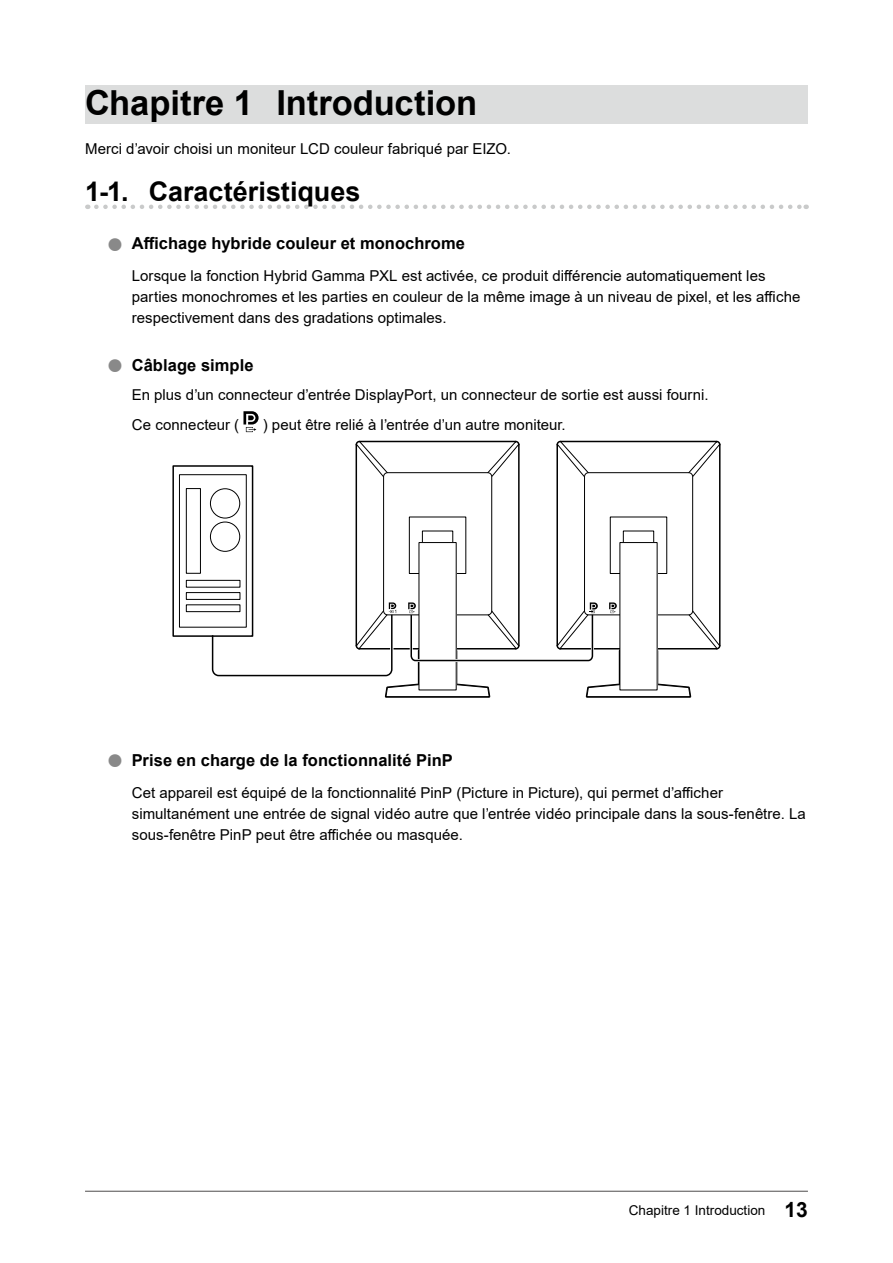
<style>
.page{position:relative;width:893px;height:1263px;background:#fff}
.page>*{position:absolute;margin:0;border:0;box-sizing:border-box;transform-origin:0 0}
.t1{font:700 34.5px "Arial";color:#000}
.t2{font:700 27px "Arial";color:#000}
.t3{font:700 16.5px "Arial";letter-spacing:.005em;color:#000}
.t4{font:15px/21px "Arial";color:#000}
.t5{font:13.5px "Arial";color:#000}
.s1{font-size:29.7px;color:#898989}
.s2{font-weight:700;font-size:21px}
</style>
<div class="page">
<hr style="left:85px;top:1191px;width:723px;height:1px;background:#595757">
<div style="left:85px;top:85px;width:723px;height:39px;background:#dcdddd"></div>
<svg style="left:96px;top:205px;width:711px;height:4px"></svg>
<svg style="left:243px;top:411px;width:16px;height:21px"></svg>
<div style="left:172px;top:465px;width:81px;height:172px;border:2px solid #000"></div>
<div style="left:210px;top:488px;width:30px;height:30px;border:1px solid #000;border-radius:50%"></div>
<div style="left:210px;top:522px;width:30px;height:30px;border:1px solid #000;border-radius:50%"></div>
<div style="left:179px;top:474px;width:68px;height:153px;border:1px solid #000"></div>
<div style="left:186px;top:488px;width:15px;height:86px;border:1px solid #000"></div>
<div style="left:186px;top:580px;width:54px;height:7px;border:1px solid #000"></div>
<div style="left:186px;top:592px;width:54px;height:8px;border:1px solid #000"></div>
<div style="left:186px;top:604px;width:54px;height:8px;border:1px solid #000"></div>
<div style="left:383px;top:472px;width:109px;height:143px;border:1px solid #000;border-radius:4px"></div>
<hr style="left:356px;top:445px;width:1px;height:200px;background:#000">
<hr style="left:518px;top:445px;width:2px;height:200px;background:#000">
<hr style="left:359px;top:441px;width:157px;height:1px;background:#000">
<svg style="left:355px;top:441px;width:33px;height:37px"></svg>
<svg style="left:487px;top:441px;width:33px;height:36px"></svg>
<div style="left:409px;top:517px;width:57px;height:57px;border:1px solid #000"></div>
<div style="left:419px;top:542px;width:37px;height:148px;background:#fff"></div>
<div style="left:584px;top:472px;width:109px;height:143px;border:1px solid #000;border-radius:4px"></div>
<hr style="left:556px;top:445px;width:2px;height:200px;background:#000">
<hr style="left:719px;top:445px;width:1px;height:200px;background:#000">
<hr style="left:560px;top:441px;width:157px;height:1px;background:#000">
<svg style="left:556px;top:441px;width:33px;height:37px"></svg>
<svg style="left:688px;top:441px;width:32px;height:36px"></svg>
<div style="left:610px;top:517px;width:57px;height:57px;border:1px solid #000"></div>
<div style="left:623px;top:531px;width:31px;height:16px;border:1px solid #000"></div>
<div style="left:620px;top:542px;width:37px;height:148px;background:#fff"></div>
<svg style="left:211px;top:602px;width:509px;height:96px"></svg>
<h1 class="t1" style="left:85px;top:78px;width:394px">Chapitre 1 Introduction</h1>
<p class="t4" style="left:85px;top:138px;width:427px">Merci d’avoir choisi un moniteur LCD couleur fabriqué par EIZO.</p>
<h2 class="t2" style="left:85px;top:172px;width:277px">1-1. Caractéristiques</h2>
<p class="t3" style="left:106px;top:232px;width:360px"><span class="s1">●</span> Affichage hybride couleur et monochrome</p>
<p class="t4" style="left:132px;top:265px;width:670px">Lorsque la fonction Hybrid Gamma PXL est activée, ce produit différencie automatiquement les parties monochromes et les parties en couleur de la même image à un niveau de pixel, et les affiche respectivement dans des gradations optimales.</p>
<p class="t3" style="left:106px;top:354px;width:149px"><span class="s1">●</span> Câblage simple</p>
<p class="t4" style="left:132px;top:380px;width:578px;line-height:30px">En plus d’un connecteur d’entrée DisplayPort, un connecteur de sortie est aussi fourni.<br>Ce connecteur (</p>
<p class="t4" style="left:263px;top:414px;width:304px">) peut être relié à l’entrée d’un autre moniteur.</p>
<p class="t3" style="left:106px;top:749px;width:348px"><span class="s1">●</span> Prise en charge de la fonctionnalité PinP</p>
<p class="t4" style="left:132px;top:782px;width:676px">Cet appareil est équipé de la fonctionnalité PinP (Picture in Picture), qui permet d’afficher simultanément une entrée de signal vidéo autre que l’entrée vidéo principale dans la sous-fenêtre. La sous-fenêtre PinP peut être affichée ou masquée.</p>
<p class="t5" style="left:629px;top:1201px;width:181px">Chapitre 1 Introduction <span class="s2">13</span></p>
</div>
